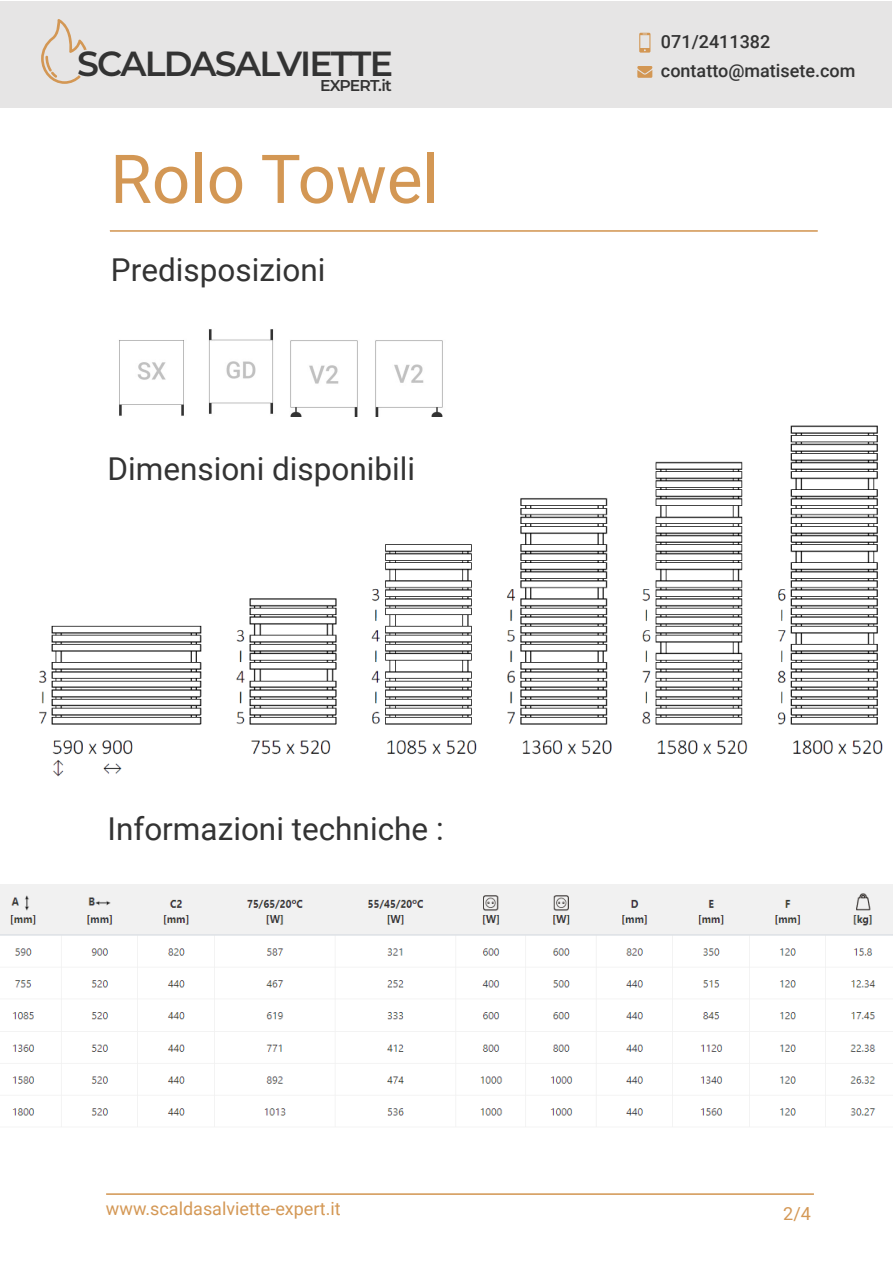
<style>
.page{position:relative;width:893px;height:1263px;background:#fff}
.page>*{position:absolute;margin:0;border:0;box-sizing:border-box;transform-origin:0 0}
.t1{font:67.5px "Roboto";color:#d39754}
.t2{font:600 34.8px "Montserrat";letter-spacing:-.05em;color:#333}
.t3{font:31.5px "Roboto";color:#333}
.t4{font:18px "Roboto";color:#d49855}
.t5{font:500 18px "Roboto";color:#333}
.t6{font:600 15.75px "Montserrat";letter-spacing:-.06em;color:#333}
</style>
<div class="page">
<hr style="left:110px;top:230px;width:708px;height:2px;background:#d39754">
<hr style="left:106px;top:1193px;width:708px;height:2px;background:#d39754">
<img style="left:290px;top:340px;width:68px;height:77px">
<img style="left:375px;top:340px;width:68px;height:77px">
<img style="left:208px;top:329px;width:66px;height:85px">
<img style="left:119px;top:340px;width:65px;height:76px">
<img style="left:40px;top:425px;width:843px;height:352px">
<img style="left:0;top:885px;width:893px;height:242px">
<div style="left:0;top:1px;width:891px;height:106px;background:#e6e5e5"></div>
<svg style="left:639px;top:33px;width:11px;height:20px"></svg>
<svg style="left:637px;top:66px;width:15px;height:12px"></svg>
<svg style="left:41px;top:19px;width:46px;height:65px"></svg>
<p class="t2" style="left:77px;top:38px;width:318px">SCALDASALVIETTE</p>
<p class="t6" style="left:320px;top:75px;width:73px">EXPERT.it</p>
<h1 class="t1" style="left:110px;top:132px;width:330px">Rolo Towel</h1>
<p class="t3" style="left:111px;top:248px;width:216px">Predisposizioni</p>
<p class="t3" style="left:107px;top:446px;width:309px">Dimensioni disponibili</p>
<p class="t3" style="left:107px;top:806px;width:338px">Informazioni techniche :</p>
<p class="t4" style="left:106px;top:1196px;width:236px">www.scaldasalviette-expert.it</p>
<p class="t5" style="left:661px;top:29px;width:111px">071/2411382</p>
<p class="t5" style="left:661px;top:58px;width:196px">contatto@matisete.com</p>
<p class="t4" style="left:783px;top:1201px;width:29px">2/4</p>
</div>
